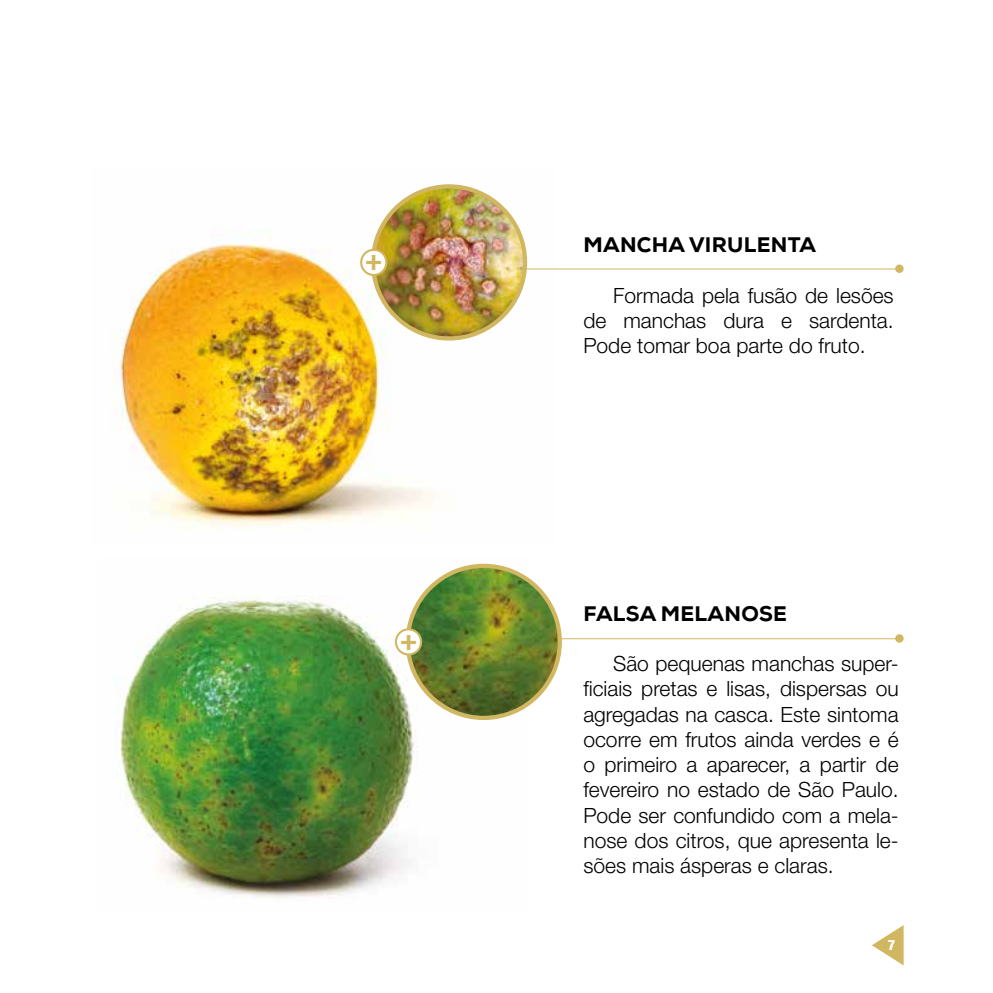
<style>
.page{position:relative;width:993px;height:993px;background:#fff}
.page>*{position:absolute;margin:0;border:0;box-sizing:border-box;transform-origin:0 0}
.t1{font:900 25.38px "Swiss 721 BT";color:#d1b762}
.t2{font:300 21px/25.2px "Helvetica Neue LT Std";color:#000;text-align:justify}
.t3{font:800 21px "Nexa";letter-spacing:.015em;color:#000}
.t4{font:700 condensed 14px "Helvetica Neue LT Std";color:#fff}
</style>
<div class="page">
<svg style="left:872px;top:925px;width:31px;height:40px"></svg>
<img style="left:120px;top:568px;width:407px;height:330px">
<img style="left:115px;top:184px;width:440px;height:347px">
<hr style="left:510px;top:268px;width:388px;height:1px;background:#d1b762">
<svg style="left:894px;top:264px;width:9px;height:9px"></svg>
<img style="left:373px;top:186px;width:152px;height:152px;border-radius:76px">
<div style="left:371px;top:184px;width:156px;height:156px;border:4px solid #d1b762;border-radius:50%"></div>
<div style="left:361px;top:250px;width:25px;height:25px;background:#fff;border-radius:50%"></div>
<div style="left:360px;top:249px;width:27px;height:27px;border:2px solid #d1b762;border-radius:50%"></div>
<hr style="left:510px;top:638px;width:388px;height:1px;background:#d1b762">
<div style="left:894px;top:634px;width:9px;height:8px;background:#d1b762;border-radius:50%"></div>
<img style="left:407px;top:565px;width:152px;height:152px;border-radius:76px">
<div style="left:405px;top:563px;width:156px;height:156px;border:4px solid #d1b762;border-radius:50%"></div>
<div style="left:396px;top:629px;width:25px;height:25px;background:#fff;border-radius:50%"></div>
<div style="left:395px;top:628px;width:27px;height:27px;border:2px solid #d1b762;border-radius:50%"></div>
<p class="t1" style="left:363px;top:246px;width:23px">+</p>
<p class="t1" style="left:398px;top:625px;width:23px">+</p>
<p class="t3" style="left:583px;top:231px;width:234px">MANCHA VIRULENTA</p>
<p class="t2" style="left:583px;top:282px;width:312px;text-indent:30px">Formada pela fusão de lesões de manchas dura e sardenta.<br>Pode tomar boa parte do fruto.</p>
<p class="t3" style="left:583px;top:600px;width:205px">FALSA MELANOSE</p>
<p class="t2" style="left:583px;top:650px;width:317px;text-indent:30px">São pequenas manchas super&shy;ficiais pretas e lisas, dispersas ou agregadas na casca. Este sintoma ocorre em frutos ainda verdes e é o primeiro a aparecer, a partir de fevereiro no estado de São Paulo.<br>Pode ser confundido com a mela&shy;nose dos citros, que apresenta le&shy;sões mais ásperas e claras.</p>
<p class="t4" style="left:888px;top:936px;width:8px">7</p>
</div>
